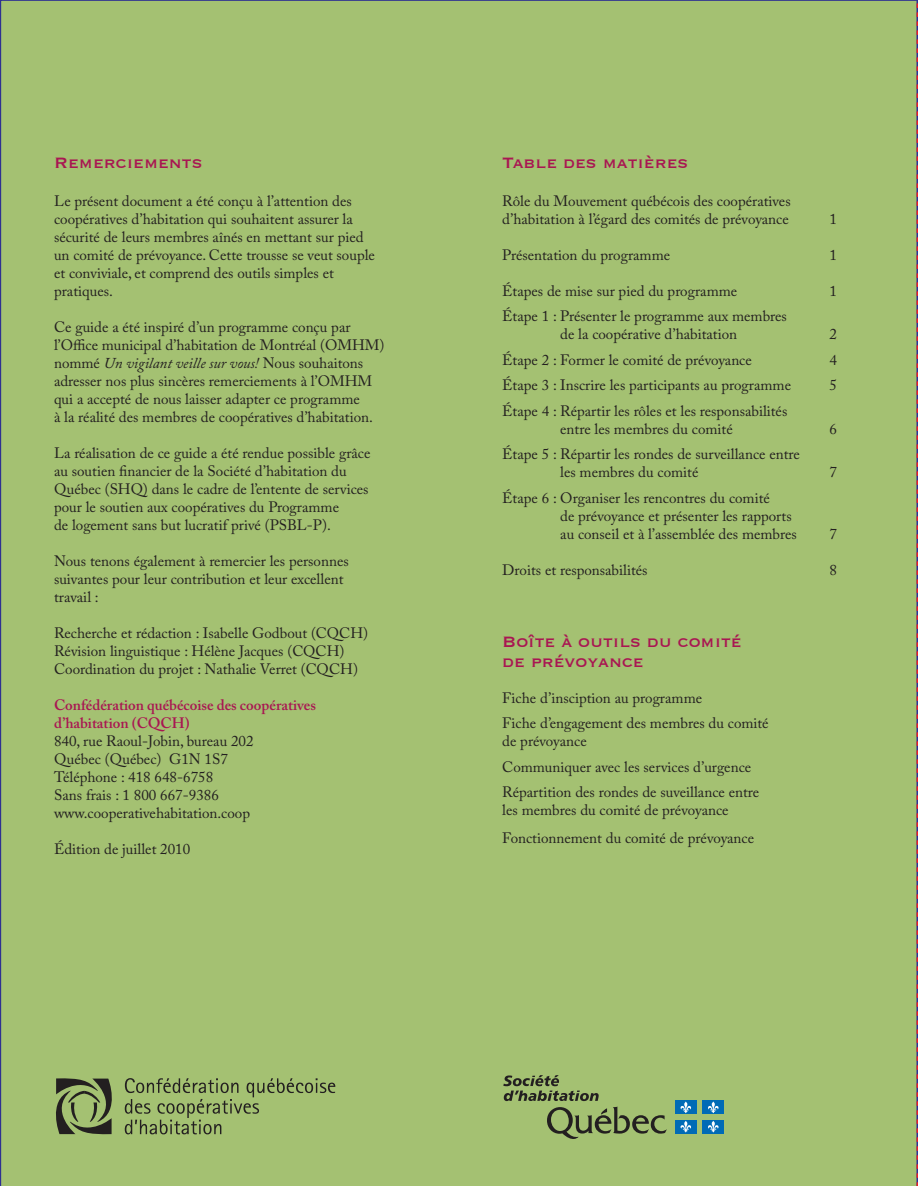
<style>
.page{position:relative;width:918px;height:1186px;background:#fff}
.page>*{position:absolute;margin:0;border:0;box-sizing:border-box;transform-origin:0 0}
.t1{font:19.5px/19.8px "Copperplate";color:#a91652}
.t2{font:15px/18px "Adobe Caslon Pro";color:#231f20}
.t3{font:600 15px/18px "Adobe Caslon Pro";color:#a91652}
.s1{font-style:italic}
</style>
<div class="page">
<div style="left:0;top:0;width:915px;height:1185px;background:#a4c172"></div>
<svg style="left:915px;top:0;width:3px;height:1186px;background:#916e68"></svg>
<hr style="left:867px;top:1185px;width:50px;height:1px;background:#2e3092">
<h1 class="t1" style="left:54px;top:151px;width:150px">Remerciements</h1>
<p class="t2" style="left:54px;top:192px;width:322px">Le présent document a été conçu à l’attention des coopératives d’habitation qui souhaitent assurer la sécurité de leurs membres aînés en mettant sur pied un comité de prévoyance. Cette trousse se veut souple et conviviale, et comprend des outils simples et pratiques.</p>
<p class="t2" style="left:54px;top:318px;width:332px">Ce guide a été inspiré d’un programme conçu par l’Office municipal d’habitation de Montréal (OMHM) nommé <span class="s1">Un vigilant veille sur vous!</span> Nous souhaitons adresser nos plus sincères remerciements à l’OMHM qui a accepté de nous laisser adapter ce programme<br>à la réalité des membres de coopératives d’habitation.</p>
<p class="t2" style="left:54px;top:444px;width:318px">La réalisation de ce guide a été rendue possible grâce au soutien financier de la Société d’habitation du Québec (SHQ) dans le cadre de l’entente de services pour le soutien aux coopératives du Programme<br>de logement sans but lucratif privé (PSBL-P).</p>
<p class="t2" style="left:54px;top:552px;width:296px">Nous tenons également à remercier les personnes suivantes pour leur contribution et leur excellent travail :</p>
<p class="t2" style="left:54px;top:624px;width:315px">Recherche et rédaction : Isabelle Godbout (CQCH)<br>Révision linguistique : Hélène Jacques (CQCH)<br>Coordination du projet : Nathalie Verret (CQCH)</p>
<p class="t3" style="left:54px;top:696px;width:263px">Confédération québécoise des coopératives d’habitation (CQCH)</p>
<p class="t2" style="left:54px;top:732px;width:201px">840, rue Raoul-Jobin, bureau 202<br>Québec (Québec) G1N 1S7<br>Téléphone : 418 648-6758<br>Sans frais : 1 800 667-9386 www.cooperativehabitation.coop</p>
<p class="t2" style="left:54px;top:840px;width:138px">Édition de juillet 2010</p>
<h1 class="t1" style="left:502px;top:151px;width:188px">Table des matières</h1>
<p class="t2" style="left:502px;top:192px;width:290px">Rôle du Mouvement québécois des coopératives d’habitation à l’égard des comités de prévoyance</p>
<p class="t2" style="left:829px;top:210px;width:9px">1</p>
<p class="t2" style="left:502px;top:246px;width:169px">Présentation du programme</p>
<p class="t2" style="left:829px;top:246px;width:9px">1</p>
<p class="t2" style="left:502px;top:282px;width:236px">Étapes de mise sur pied du programme</p>
<p class="t2" style="left:829px;top:282px;width:9px">1</p>
<p class="t2" style="left:502px;top:307px;width:286px;text-align:center">Étape 1 : Présenter le programme aux membres de la coopérative d’habitation</p>
<p class="t2" style="left:829px;top:325px;width:9px">2</p>
<p class="t2" style="left:502px;top:351px;width:251px">Étape 2 : Former le comité de prévoyance</p>
<p class="t2" style="left:829px;top:351px;width:9px">4</p>
<p class="t2" style="left:502px;top:376px;width:290px">Étape 3 : Inscrire les participants au programme</p>
<p class="t2" style="left:829px;top:376px;width:9px">5</p>
<p class="t2" style="left:502px;top:402px;width:286px;text-align:center">Étape 4 : Répartir les rôles et les responsabilités entre les membres du comité</p>
<p class="t2" style="left:829px;top:420px;width:9px">6</p>
<p class="t2" style="left:560px;top:445px;width:241px;text-indent:-58px">Étape 5 : Répartir les rondes de surveillance entre les membres du comité</p>
<p class="t2" style="left:560px;top:489px;width:238px;text-indent:-58px">Étape 6 : Organiser les rencontres du comité<br>de prévoyance et présenter les rapports au conseil et à l’assemblée des membres</p>
<p class="t2" style="left:829px;top:463px;width:9px">7</p>
<p class="t2" style="left:829px;top:525px;width:9px">7</p>
<p class="t2" style="left:502px;top:561px;width:147px">Droits et responsabilités</p>
<p class="t2" style="left:829px;top:561px;width:9px">8</p>
<h1 class="t1" style="left:502px;top:630px;width:241px">Boîte à outils du comité de prévoyance</h1>
<p class="t2" style="left:502px;top:685px;width:268px;line-height:25.5px">Fiche d’insciption au programme<br>Fiche d’engagement des membres du comité</p>
<p class="t2" style="left:502px;top:728px;width:258px;line-height:25.5px">de prévoyance<br>Communiquer avec les services d’urgence<br>Répartition des rondes de suveillance entre</p>
<p class="t2" style="left:502px;top:796px;width:253px;line-height:27.3px">les membres du comité de prévoyance<br>Fonctionnement du comité de prévoyance</p>
</div>
